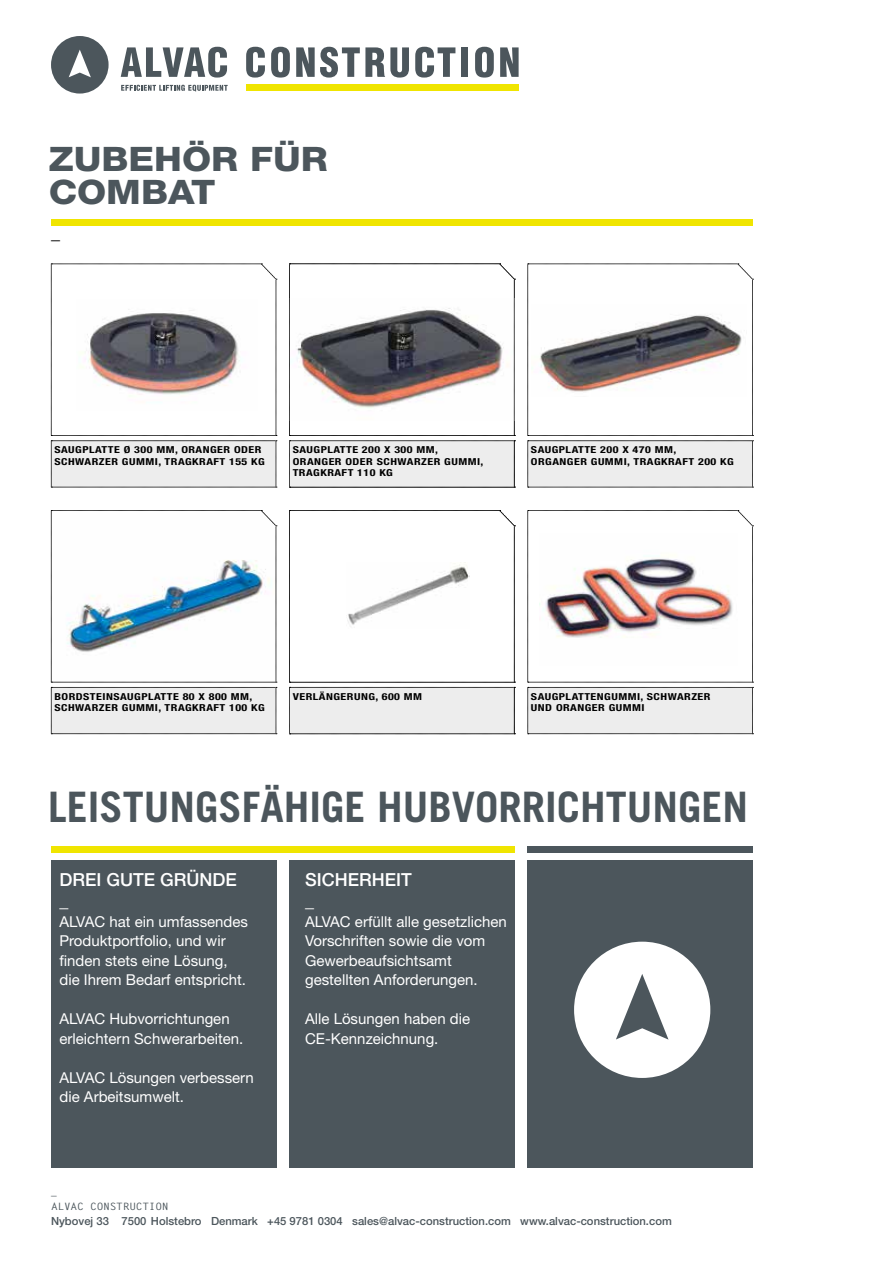
<style>
.page{position:relative;width:893px;height:1263px;background:#fff}
.page>*{position:absolute;margin:0;border:0;box-sizing:border-box;transform-origin:0 0}
.t1{font:700 42px "Trade Gothic";color:#4c565c}
.t2{font:800 33.75px/33px "Helvetica Neue";color:#4c565c;scale:1.11 1}
.t3{font:500 18px/21px "Helvetica Neue";color:#fff}
.t4{font:500 18px "Helvetica Neue";color:#000}
.t5{font:15px/19.5px "Helvetica Neue";color:#fff}
.t6{font:500 11.25px "Helvetica Neue";color:#4c565c}
.t7{font:11.25px "Helvetica Neue";color:#4c565c}
.t8{font:700 10.2px "Letter Gothic Std";letter-spacing:-.02em;color:#4c565c;scale:1.11 1}
.t9{font:700 condensed 9.6px/11.4px "Helvetica Neue";letter-spacing:.04em;color:#000;scale:1.25 1}
.t10{font:700 condensed 8.4px "Helvetica Neue";letter-spacing:.04em;color:#000;scale:1.25 1}
.t11{font:700 8.4px "Letter Gothic Std";letter-spacing:.04em;color:#000;scale:1.25 1}
</style>
<div class="page">
<div style="left:51px;top:219px;width:702px;height:6px;background:#f0e500"></div>
<svg style="left:51px;top:264px;width:226px;height:224px"></svg>
<svg style="left:51px;top:510px;width:226px;height:224px"></svg>
<svg style="left:289px;top:264px;width:226px;height:224px"></svg>
<svg style="left:289px;top:510px;width:226px;height:224px"></svg>
<svg style="left:527px;top:264px;width:226px;height:224px"></svg>
<svg style="left:527px;top:510px;width:226px;height:224px"></svg>
<svg style="left:51px;top:36px;width:58px;height:58px"></svg>
<svg style="left:121px;top:85px;width:107px;height:7px"></svg>
<div style="left:246px;top:84px;width:273px;height:7px;background:#f0e500"></div>
<svg style="left:121px;top:47px;width:106px;height:31px"></svg>
<svg style="left:246px;top:47px;width:19px;height:31px"></svg>
<svg style="left:271px;top:47px;width:19px;height:31px"></svg>
<svg style="left:296px;top:47px;width:113px;height:31px"></svg>
<svg style="left:415px;top:47px;width:40px;height:31px"></svg>
<div style="left:461px;top:47px;width:7px;height:30px;background:#4c565c"></div>
<svg style="left:475px;top:47px;width:19px;height:31px"></svg>
<svg style="left:500px;top:47px;width:19px;height:30px"></svg>
<div style="left:51px;top:860px;width:225px;height:307px;background:#4c565c"></div>
<div style="left:289px;top:860px;width:225px;height:307px;background:#4c565c"></div>
<div style="left:528px;top:860px;width:225px;height:307px;background:#4c565c"></div>
<div style="left:51px;top:846px;width:463px;height:7px;background:#f0e500"></div>
<div style="left:528px;top:846px;width:225px;height:7px;background:#4c565c"></div>
<svg style="left:574px;top:942px;width:136px;height:136px"></svg>
<h2 class="t2" style="left:49px;top:142px;width:253px">ZUBEHÖR FÜR<br>COMBAT</h2>
<p class="t4" style="left:51px;top:222px;width:10px">_</p>
<p class="t9" style="left:54px;top:444px;width:170px">SAUGPLATTE Ø 300 MM, ORANGER ODER<br>SCHWARZER GUMMI, TRAGKRAFT 155 KG</p>
<p class="t10" style="left:293px;top:444px;width:71px">NAVN PÅ TILBEHØR</p>
<p class="t11" style="left:293px;top:455px;width:55px">NR. 000000</p>
<p class="t9" style="left:293px;top:444px;width:154px">SAUGPLATTE 200 X 300 MM,<br>ORANGER ODER SCHWARZER GUMMI,<br>TRAGKRAFT 110 KG</p>
<p class="t9" style="left:531px;top:444px;width:164px">SAUGPLATTE 200 X 470 MM,<br>ORGANGER GUMMI, TRAGKRAFT 200 KG</p>
<p class="t9" style="left:54px;top:691px;width:170px">BORDSTEINSAUGPLATTE 80 X 800 MM,<br>SCHWARZER GUMMI, TRAGKRAFT 100 KG</p>
<p class="t10" style="left:293px;top:691px;width:71px">NAVN PÅ TILBEHØR</p>
<p class="t9" style="left:293px;top:691px;width:105px">VERLÄNGERUNG, 600 MM</p>
<p class="t9" style="left:531px;top:691px;width:145px">SAUGPLATTENGUMMI, SCHWARZER<br>UND ORANGER GUMMI</p>
<h1 class="t1" style="left:48px;top:781px;width:702px">LEISTUNGSFÄHIGE HUBVORRICHTUNGEN</h1>
<p class="t3" style="left:60px;top:869px;width:179px">DREI GUTE GRÜNDE _</p>
<p class="t5" style="left:60px;top:911px;width:190px">ALVAC hat ein umfassendes<br>Produktportfolio, und wir finden stets eine Lösung, die Ihrem Bedarf entspricht.</p>
<p class="t5" style="left:60px;top:1009px;width:185px">ALVAC Hubvorrichtungen erleichtern Schwerarbeiten.</p>
<p class="t5" style="left:60px;top:1067px;width:196px">ALVAC Lösungen verbessern die Arbeitsumwelt.</p>
<p class="t3" style="left:305px;top:869px;width:108px">SICHERHEIT _</p>
<p class="t5" style="left:305px;top:911px;width:203px">ALVAC erfüllt alle gesetzlichen<br>Vorschriften sowie die vom<br>Gewerbeaufsichtsamt gestellten Anforderungen.</p>
<p class="t5" style="left:305px;top:1009px;width:167px">Alle Lösungen haben die<br>CE-Kennzeichnung.</p>
<p class="t7" style="left:51px;top:1184px;width:7px">_</p>
<p class="t8" style="left:51px;top:1200px;width:108px">ALVAC CONSTRUCTION</p>
<p class="t6" style="left:51px;top:1214px;width:622px">Nybovej 33 7500 Holstebro Denmark +45 9781 0304 sales@alvac-construction.com www.alvac-construction.com</p>
</div>
